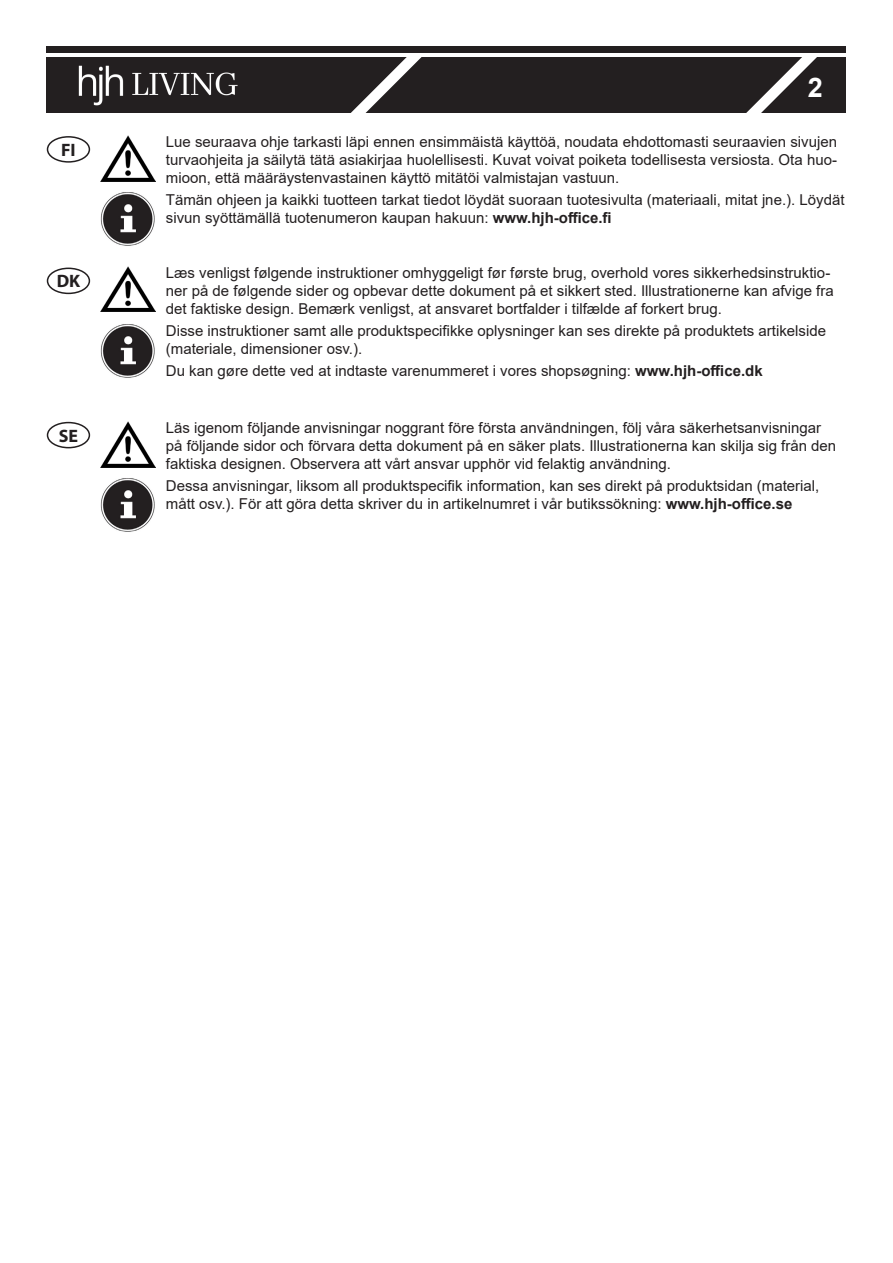
<style>
.page{position:relative;width:893px;height:1263px;background:#fff}
.page>*{position:absolute;margin:0;border:0;box-sizing:border-box;transform-origin:0 0}
.t1{font:700 27px "Arial";color:#fff}
.t2{font:700 18px "Myriad Pro";color:#231f20}
.Standardtext{font:15px/18px "Arial";color:#231f20}
.s1{font-weight:700}
</style>
<div class="page">
<div style="left:47px;top:136px;width:43px;height:27px;border:2px solid #231f20;border-radius:50%"></div>
<img style="left:100px;top:192px;width:55px;height:54px">
<div style="left:47px;top:268px;width:43px;height:26px;border:2px solid #231f20;border-radius:50%"></div>
<img style="left:100px;top:324px;width:55px;height:54px">
<div style="left:47px;top:422px;width:43px;height:26px;border:2px solid #231f20;border-radius:50%"></div>
<img style="left:100px;top:478px;width:55px;height:54px">
<img style="left:100px;top:136px;width:56px;height:45px">
<img style="left:100px;top:267px;width:56px;height:45px">
<img style="left:100px;top:422px;width:56px;height:45px">
<div style="left:47px;top:57px;width:799px;height:55px;background:#231f20"></div>
<svg style="left:338px;top:46px;width:96px;height:67px"></svg>
<svg style="left:733px;top:46px;width:96px;height:67px"></svg>
<div style="left:47px;top:47px;width:799px;height:6px;background:#231f20"></div>
<img style="left:78px;top:65px;width:160px;height:41px">
<p class="t1" style="left:808px;top:69px;width:17px">2</p>
<p class="t2" style="left:61px;top:138px;width:16px">FI</p>
<p class="Standardtext" style="left:166px;top:132px;width:673px;text-align:justify">Lue seuraava ohje tarkasti läpi ennen ensimmäistä käyttöä, noudata ehdottomasti seuraavien sivujen turvaohjeita ja säilytä tätä asiakirjaa huolellisesti. Kuvat voivat poiketa todellisesta versiosta. Ota huo&shy;mioon, että määräystenvastainen käyttö mitätöi valmistajan vastuun.</p>
<p class="Standardtext" style="left:166px;top:191px;width:680px">Tämän ohjeen ja kaikki tuotteen tarkat tiedot löydät suoraan tuotesivulta (materiaali, mitat jne.). Löydät sivun syöttämällä tuotenumeron kaupan hakuun: <span class="s1">www.hjh-office.fi</span></p>
<p class="t2" style="left:57px;top:269px;width:25px">DK</p>
<p class="t2" style="left:59px;top:424px;width:21px">SE</p>
<p class="Standardtext" style="left:166px;top:263px;width:669px">Læs venligst følgende instruktioner omhyggeligt før første brug, overhold vores sikkerhedsinstruktio&shy;ner på de følgende sider og opbevar dette dokument på et sikkert sted. Illustrationerne kan afvige fra det faktiske design. Bemærk venligst, at ansvaret bortfalder i tilfælde af forkert brug.</p>
<p class="Standardtext" style="left:166px;top:321px;width:662px">Disse instruktioner samt alle produktspecifikke oplysninger kan ses direkte på produktets artikelside (materiale, dimensioner osv.).</p>
<p class="Standardtext" style="left:166px;top:362px;width:598px">Du kan gøre dette ved at indtaste varenummeret i vores shopsøgning: <span class="s1">www.hjh-office.dk</span></p>
<p class="Standardtext" style="left:166px;top:418px;width:672px">Läs igenom följande anvisningar noggrant före första användningen, följ våra säkerhetsanvisningar på följande sidor och förvara detta dokument på en säker plats. Illustrationerna kan skilja sig från den faktiska designen. Observera att vårt ansvar upphör vid felaktig användning.</p>
<p class="Standardtext" style="left:166px;top:477px;width:655px">Dessa anvisningar, liksom all produktspecifik information, kan ses direkt på produktsidan (material, mått osv.). För att göra detta skriver du in artikelnumret i vår butikssökning: <span class="s1">www.hjh-office.se</span></p>
</div>
